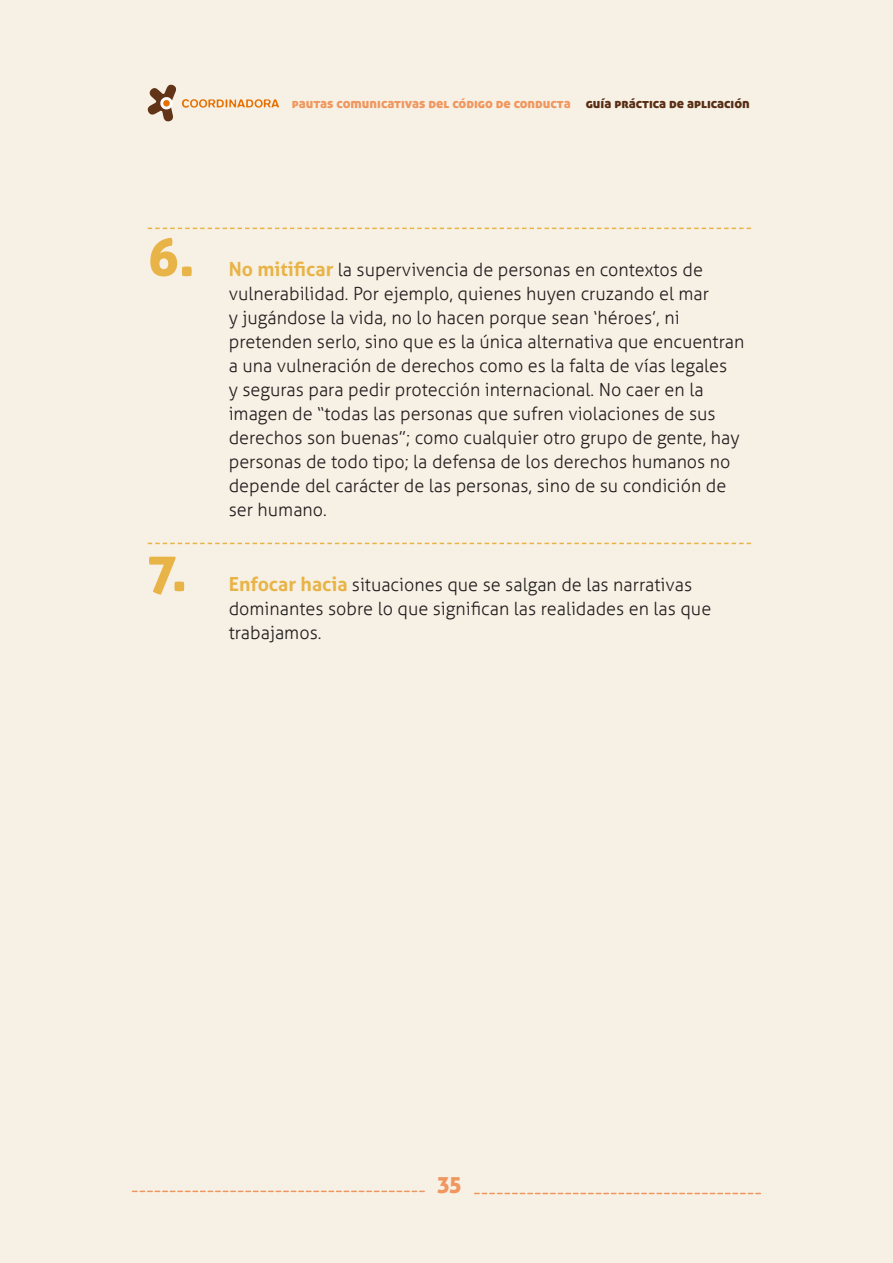
<style>
.page{position:relative;width:893px;height:1263px;background:#f7f1e5}
.page>*{position:absolute;margin:0;border:0;box-sizing:border-box;transform-origin:0 0}
.t1{font:52.5px "Aller Display";color:#e8b448}
.t2{font:22.5px "Aller Display";color:#f0975f}
.t3{font:300 18px/24px "Aller";color:#231f20}
.t4{font:13.5px "Aller Display";color:#f0975f}
.s1{color:#582d14}
.s2{font-weight:700;font-size:19.5px;color:#e8b448}
</style>
<div class="page">
<svg style="left:475px;top:1193px;width:285px;height:1px"></svg>
<svg style="left:133px;top:1190px;width:291px;height:2px"></svg>
<svg style="left:147px;top:84px;width:132px;height:38px"></svg>
<svg style="left:148px;top:228px;width:603px;height:1px"></svg>
<svg style="left:148px;top:543px;width:603px;height:1px"></svg>
<p class="t4" style="left:292px;top:95px;width:459px">pautas comunicativas del código de conducta <span class="s1">guía práctica de aplicación</span></p>
<p class="t1" style="left:148px;top:224px;width:48px">6.</p>
<p class="t1" style="left:148px;top:539px;width:41px">7.</p>
<p class="t3" style="left:229px;top:258px;width:517px"><span class="s2">No mitificar</span> la supervivencia de personas en contextos de vulnerabilidad. Por ejemplo, quienes huyen cruzando el mar<br>y jugándose la vida, no lo hacen porque sean ‘héroes’, ni pretenden serlo, sino que es la única alternativa que encuentran a una vulneración de derechos como es la falta de vías legales<br>y seguras para pedir protección internacional. No caer en la imagen de “todas las personas que sufren violaciones de sus derechos son buenas”; como cualquier otro grupo de gente, hay personas de todo tipo; la defensa de los derechos humanos no depende del carácter de las personas, sino de su condición de ser humano.</p>
<p class="t3" style="left:229px;top:573px;width:484px"><span class="s2">Enfocar hacia</span> situaciones que se salgan de las narrativas dominantes sobre lo que significan las realidades en las que trabajamos.</p>
<p class="t2" style="left:437px;top:1170px;width:26px">35</p>
</div>
